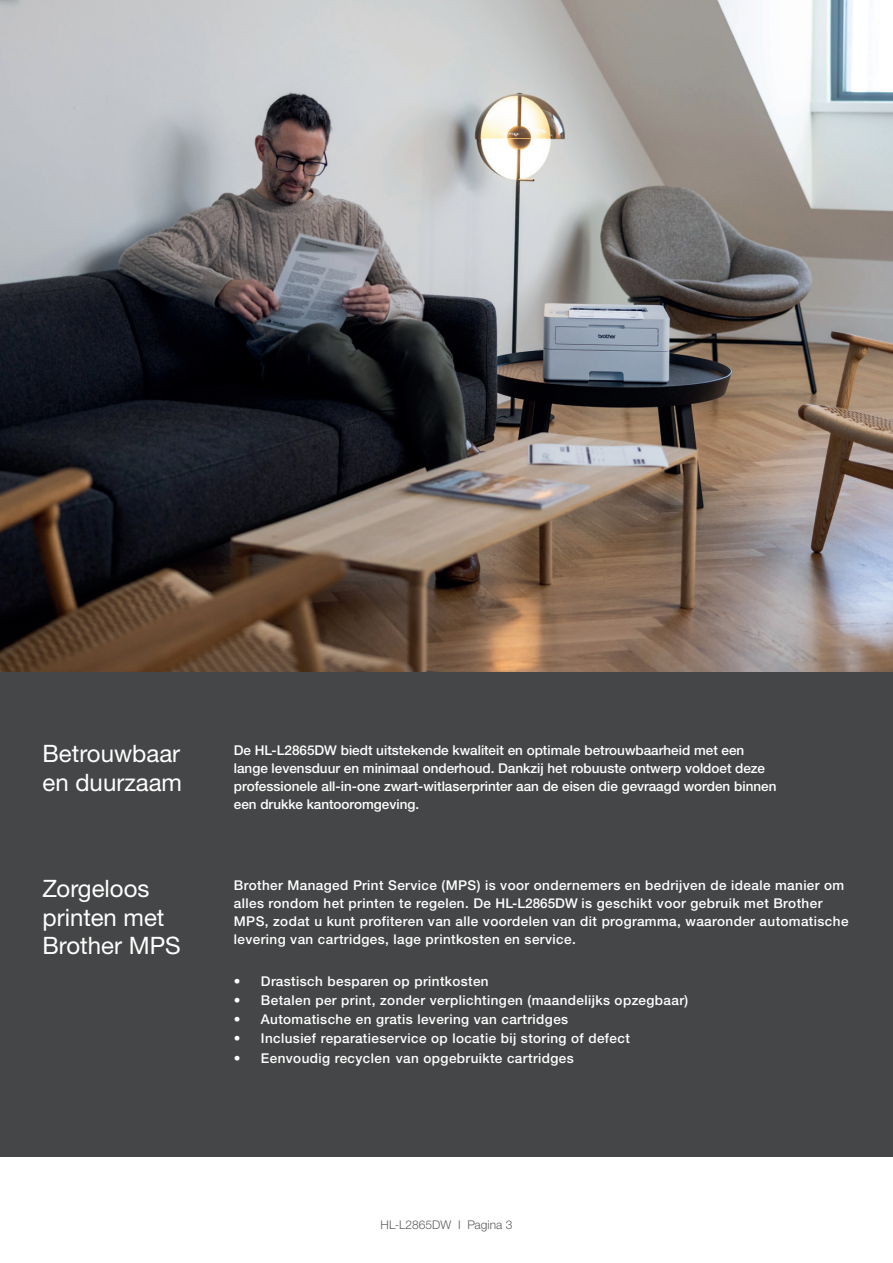
<style>
.page{position:relative;width:893px;height:1263px;background:#fff}
.page>*{position:absolute;margin:0;border:0;box-sizing:border-box;transform-origin:0 0}
.t1{font:24px/28.5px "Helvetica Neue LTW1 G";color:#fff}
.t2{font:500 13.5px/18px "Helvetica Neue LTW1 G";letter-spacing:.03em;color:#fff}
.t3{font:500 13.5px/18px "Helvetica Neue LTW1 G";color:#fff}
.t4{font:300 12px "Helvetica Neue LTW1 G";color:#5c5c5f}
</style>
<div class="page">
<img style="left:0;top:0;width:893px;height:673px">
<div style="left:0;top:673px;width:893px;height:484px;background:#454647"></div>
<h1 class="t1" style="left:43px;top:739px;width:141px">Betrouwbaar en duurzaam</h1>
<p class="t3" style="left:234px;top:741px;width:544px">De HL-L2865DW biedt uitstekende kwaliteit en optimale betrouwbaarheid met een lange levensduur en minimaal onderhoud. Dankzij het robuuste ontwerp voldoet deze professionele all-in-one zwart-witlaserprinter aan de eisen die gevraagd worden binnen een drukke kantooromgeving.</p>
<h1 class="t1" style="left:43px;top:874px;width:140px">Zorgeloos printen met<br>Brother MPS</h1>
<p class="t2" style="left:234px;top:876px;width:616px">Brother Managed Print Service (MPS) is voor ondernemers en bedrijven de ideale manier om alles rondom het printen te regelen. De HL-L2865DW is geschikt voor gebruik met Brother MPS, zodat u kunt profiteren van alle voordelen van dit programma, waaronder automatische levering van cartridges, lage printkosten en service.</p>
<p class="t2" style="left:234px;top:972px;width:256px">• Drastisch besparen op printkosten</p>
<p class="t2" style="left:234px;top:991px;width:456px">• Betalen per print, zonder verplichtingen (maandelijks opzegbaar)</p>
<p class="t2" style="left:234px;top:1011px;width:336px">• Automatische en gratis levering van cartridges</p>
<p class="t2" style="left:234px;top:1030px;width:397px">• Inclusief reparatieservice op locatie bij storing of defect</p>
<p class="t2" style="left:234px;top:1049px;width:341px">• Eenvoudig recyclen van opgebruikte cartridges</p>
<p class="t4" style="left:381px;top:1217px;width:133px">HL-L2865DW I Pagina 3</p>
</div>
